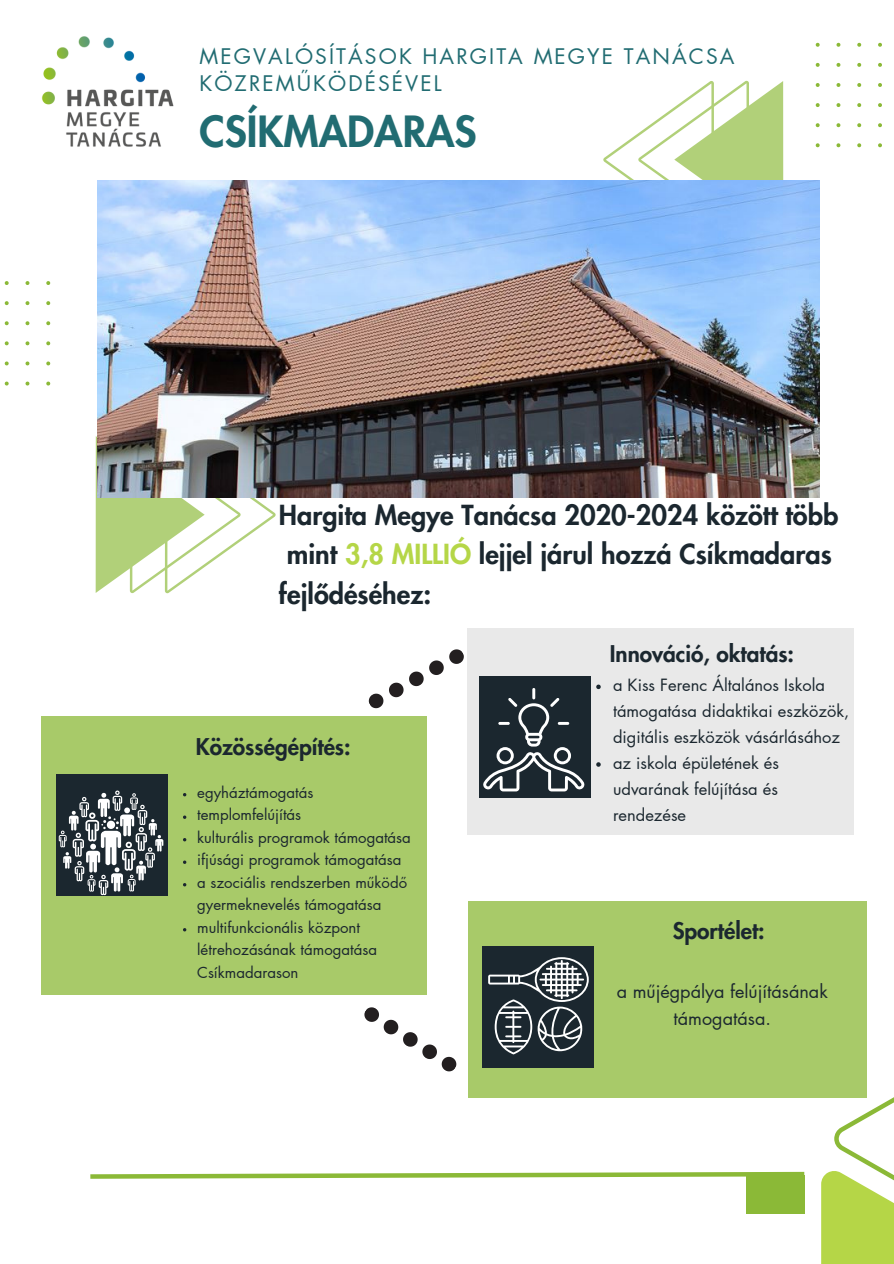
<style>
.page{position:relative;width:894px;height:1264px;background:#fff}
.page>*{position:absolute;margin:0;border:0;box-sizing:border-box;transform-origin:0 0}
.t1{font:800 42px "Futura LT Pro";color:#216c72}
.t2{font:800 27px/39.3px "Futura LT Pro";color:#1b272f}
.t3{font:800 22.5px "Futura LT Pro";color:#1b272f}
.t4{font:21px/27px "Futura LT Pro";letter-spacing:.1em;color:#216c72}
.t5{font:18px/27px "Futura LT Pro";color:#1b272f;text-align:center}
.t6{font:16.5px/25.8px "Futura LT Pro";color:#1b272f}
.t7{font:15px/22.5px "Futura LT Pro";color:#1b272f}
.s1{color:#b5d647}
</style>
<div class="page">
<svg style="left:90px;top:1171px;width:715px;height:9px"></svg>
<div style="left:745px;top:1175px;width:59px;height:38px;background:#8bb937"></div>
<div style="left:820px;top:1170px;width:73px;height:93px;background:#b5d647"></div>
<svg style="left:834px;top:1058px;width:59px;height:145px"></svg>
<div style="left:467px;top:628px;width:386px;height:206px;background:#e7e7e7"></div>
<svg style="left:4px;top:281px;width:46px;height:104px"></svg>
<svg style="left:603px;top:81px;width:180px;height:99px"></svg>
<svg style="left:815px;top:43px;width:67px;height:104px"></svg>
<img style="left:41px;top:36px;width:133px;height:111px">
<svg style="left:368px;top:649px;width:96px;height:60px"></svg>
<div style="left:41px;top:716px;width:385px;height:278px;background:#a8ca69"></div>
<div style="left:467px;top:901px;width:399px;height:197px;background:#a8ca69"></div>
<svg style="left:96px;top:436px;width:179px;height:157px"></svg>
<div style="left:478px;top:676px;width:112px;height:121px;background:#1b272f"></div>
<svg style="left:483px;top:688px;width:101px;height:103px"></svg>
<img style="left:97px;top:180px;width:722px;height:317px">
<div style="left:56px;top:774px;width:112px;height:121px;background:#1b272f"></div>
<svg style="left:59px;top:790px;width:104px;height:105px"></svg>
<svg style="left:183px;top:815px;width:3px;height:4px"></svg>
<svg style="left:183px;top:860px;width:3px;height:4px"></svg>
<svg style="left:364px;top:1007px;width:93px;height:65px"></svg>
<div style="left:482px;top:946px;width:112px;height:120px;background:#1b272f"></div>
<svg style="left:488px;top:957px;width:100px;height:96px"></svg>
<svg style="left:596px;top:684px;width:4px;height:5px"></svg>
<svg style="left:596px;top:762px;width:4px;height:4px"></svg>
<p class="t4" style="left:199px;top:44px;width:536px">MEGVALÓSÍTÁSOK HARGITA MEGYE TANÁCSA<br>KÖZREMŰKÖDÉSÉVEL</p>
<h2 class="t1" style="left:199px;top:113px;width:278px">CSÍKMADARAS</h2>
<p class="t2" style="left:279px;top:496px;width:560px">Hargita Megye Tanácsa 2020-2024 között több mint <span class="s1">3,8 MILLIÓ</span> lejjel járul hozzá Csíkmadaras fejlődéséhez:</p>
<p class="t3" style="left:196px;top:736px;width:156px">Közösségépítés:</p>
<p class="t7" style="left:197px;top:781px;width:118px">egyháztámogatás</p>
<h3 class="t7" style="left:197px;top:804px;width:105px">templomfelújítás</h3>
<p class="t7" style="left:197px;top:826px;width:215px">kulturális programok támogatása</p>
<h1 class="t7" style="left:197px;top:849px;width:206px">ifjúsági programok támogatása</h1>
<p class="t7" style="left:197px;top:871px;width:211px">a szociális rendszerben működő gyermeknevelés támogatása</p>
<h4 class="t7" style="left:197px;top:916px;width:181px">multifunkcionális központ létrehozásának támogatása<br>Csíkmadarason</h4>
<p class="t3" style="left:609px;top:644px;width:186px">Innováció, oktatás:</p>
<p class="t6" style="left:613px;top:673px;width:238px">a Kiss Ferenc Általános Iskola támogatása didaktikai eszközök, digitális eszközök vásárlásához</p>
<h4 class="t6" style="left:613px;top:750px;width:167px;text-align:justify">az iskola épületének és udvarának felújítása és rendezése</h4>
<p class="t3" style="left:672px;top:920px;width:93px">Sportélet:</p>
<p class="t5" style="left:616px;top:978px;width:212px">a műjégpálya felújításának támogatása.</p>
</div>
